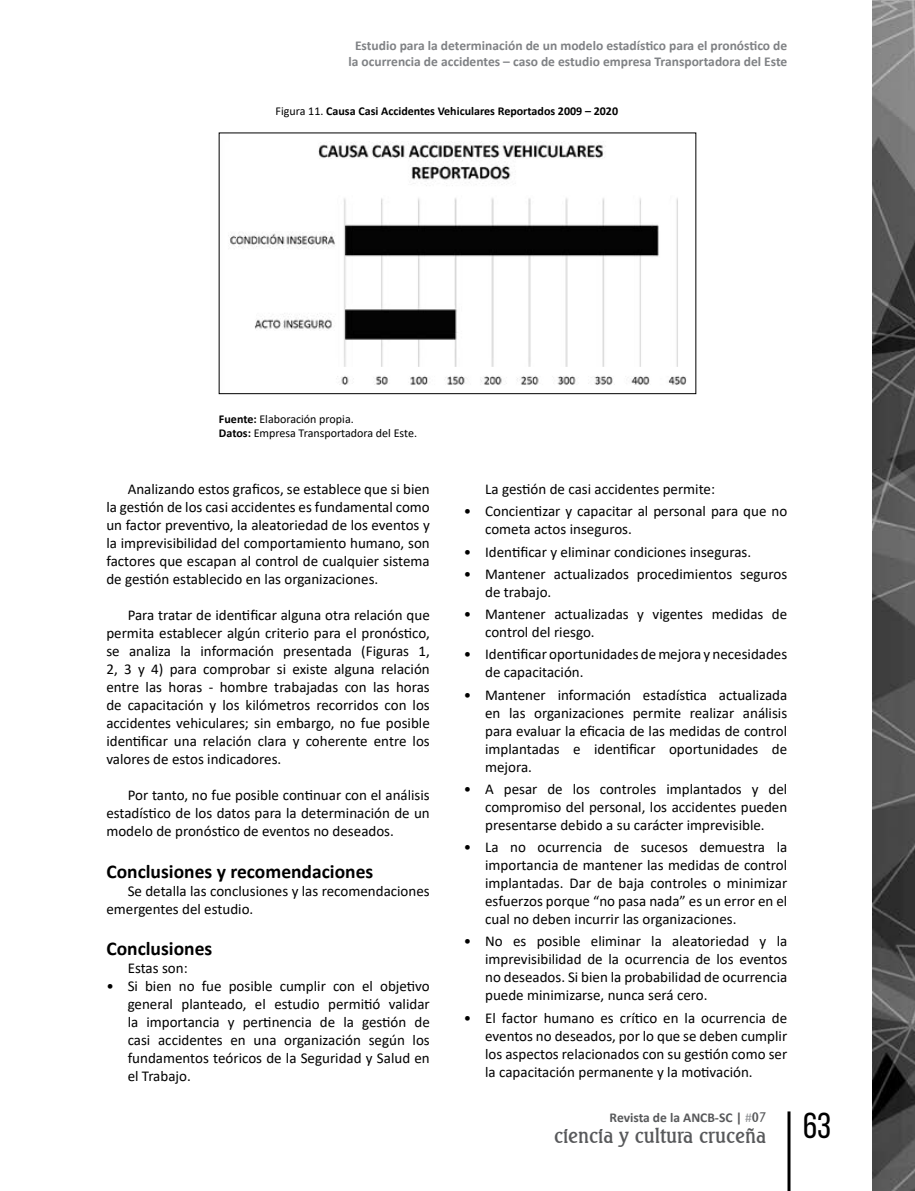
<style>
.page{position:relative;width:915px;height:1191px;background:#fff}
.page>*{position:absolute;margin:0;border:0;box-sizing:border-box;transform-origin:0 0}
.t1{font:700 19.5px "Calibri";color:#000}
.t2{font:19.5px "Abel Becker";color:#58595b}
.t3{font:15px/18px "Calibri";color:#000;text-align:justify}
.t4{font:700 13.5px/16.2px "Calibri";color:#808285;text-align:center}
.t5{font:700 13.5px "Calibri";color:#58595b}
.t6{font:12px/14.4px "Calibri";color:#000}
.t7{font:700 12px "Calibri";color:#000}
.s1{font-weight:400}
.s2{font-weight:700}
.s3{font-weight:400;color:#939598}
.s4{font-family:"Abel Becker";font-weight:400}
</style>
<div class="page">
<hr style="left:787px;top:1111px;width:3px;height:80px;background:#000">
<img style="left:872px;top:0;width:42px;height:1191px">
<img style="left:228px;top:141px;width:459px;height:244px">
<div style="left:219px;top:133px;width:476px;height:261px;border:1px solid #000"></div>
<p class="t4" style="left:348px;top:37px;width:440px">Estudio para la determinación de un modelo estadístico para el pronóstico de la ocurrencia de accidentes – caso de estudio empresa Transportadora del Este</p>
<p class="t7" style="left:275px;top:103px;width:344px"><span class="s1">Figura 11.</span> Causa Casi Accidentes Vehiculares Reportados 2009 – 2020</p>
<p class="t6" style="left:219px;top:411px;width:199px"><span class="s2">Fuente:</span> Elaboración propia.<br><span class="s2">Datos:</span> Empresa Transportadora del Este.</p>
<p class="t3" style="left:106px;top:479px;width:325px;text-indent:21px">Analizando estos graficos, se establece que si bien la gestión de los casi accidentes es fundamental como un factor preventivo, la aleatoriedad de los eventos y la imprevisibilidad del comportamiento humano, son factores que escapan al control de cualquier sistema de gestión establecido en las organizaciones.</p>
<p class="t3" style="left:106px;top:605px;width:325px;text-indent:21px">Para tratar de identificar alguna otra relación que permita establecer algún criterio para el pronóstico, se analiza la información presentada (Figuras 1, 2, 3 y 4) para comprobar si existe alguna relación entre las horas - hombre trabajadas con las horas de capacitación y los kilómetros recorridos con los accidentes vehiculares; sin embargo, no fue posible identificar una relación clara y coherente entre los valores de estos indicadores.</p>
<p class="t3" style="left:106px;top:785px;width:325px;text-indent:21px">Por tanto, no fue posible continuar con el análisis estadístico de los datos para la determinación de un modelo de pronóstico de eventos no deseados.</p>
<h1 class="t1" style="left:106px;top:857px;width:268px">Conclusiones y recomendaciones</h1>
<p class="t3" style="left:106px;top:881px;width:325px;text-indent:21px">Se detalla las conclusiones y las recomendaciones emergentes del estudio.</p>
<h1 class="t1" style="left:106px;top:934px;width:107px">Conclusiones</h1>
<p class="t3" style="left:128px;top:958px;width:61px">Estas son:</p>
<p class="t3" style="left:128px;top:976px;width:303px;text-indent:-21px">• Si bien no fue posible cumplir con el objetivo general planteado, el estudio permitió validar la importancia y pertinencia de la gestión de casi accidentes en una organización según los fundamentos teóricos de la Seguridad y Salud en el Trabajo.</p>
<p class="t3" style="left:485px;top:479px;width:231px">La gestión de casi accidentes permite:</p>
<p class="t3" style="left:485px;top:502px;width:303px;text-indent:-21px">• Concientizar y capacitar al personal para que no cometa actos inseguros.</p>
<p class="t3" style="left:463px;top:542px;width:289px">• Identificar y eliminar condiciones inseguras.</p>
<p class="t3" style="left:485px;top:564px;width:303px;text-indent:-21px">• Mantener actualizados procedimientos seguros de trabajo.</p>
<p class="t3" style="left:485px;top:604px;width:303px;text-indent:-21px">• Mantener actualizadas y vigentes medidas de control del riesgo.</p>
<p class="t3" style="left:485px;top:645px;width:303px;text-indent:-21px">• Identificar oportunidades de mejora y necesidades de capacitación.</p>
<p class="t3" style="left:485px;top:685px;width:303px;text-indent:-21px">• Mantener información estadística actualizada en las organizaciones permite realizar análisis para evaluar la eficacia de las medidas de control implantadas e identificar oportunidades de mejora.</p>
<p class="t3" style="left:485px;top:779px;width:303px;text-indent:-21px">• A pesar de los controles implantados y del compromiso del personal, los accidentes pueden presentarse debido a su carácter imprevisible.</p>
<p class="t3" style="left:485px;top:837px;width:303px;text-indent:-21px">• La no ocurrencia de sucesos demuestra la importancia de mantener las medidas de control implantadas. Dar de baja controles o minimizar esfuerzos porque “no pasa nada” es un error en el cual no deben incurrir las organizaciones.</p>
<p class="t3" style="left:485px;top:932px;width:303px;text-indent:-21px">• No es posible eliminar la aleatoriedad y la imprevisibilidad de la ocurrencia de los eventos no deseados. Si bien la probabilidad de ocurrencia puede minimizarse, nunca será cero.</p>
<p class="t3" style="left:485px;top:1008px;width:303px;text-indent:-21px">• El factor humano es crítico en la ocurrencia de eventos no deseados, por lo que se deben cumplir los aspectos relacionados con su gestión como ser la capacitación permanente y la motivación.</p>
<p class="t5" style="left:609px;top:1108px;width:158px">Revista de la ANCB-SC | <span class="s3">#</span><span class="s4">07</span></p>
<h1 class="t2" style="left:554px;top:1124px;width:278px">ciencia y cultura cruceña <sup>63</sup></h1>
</div>
